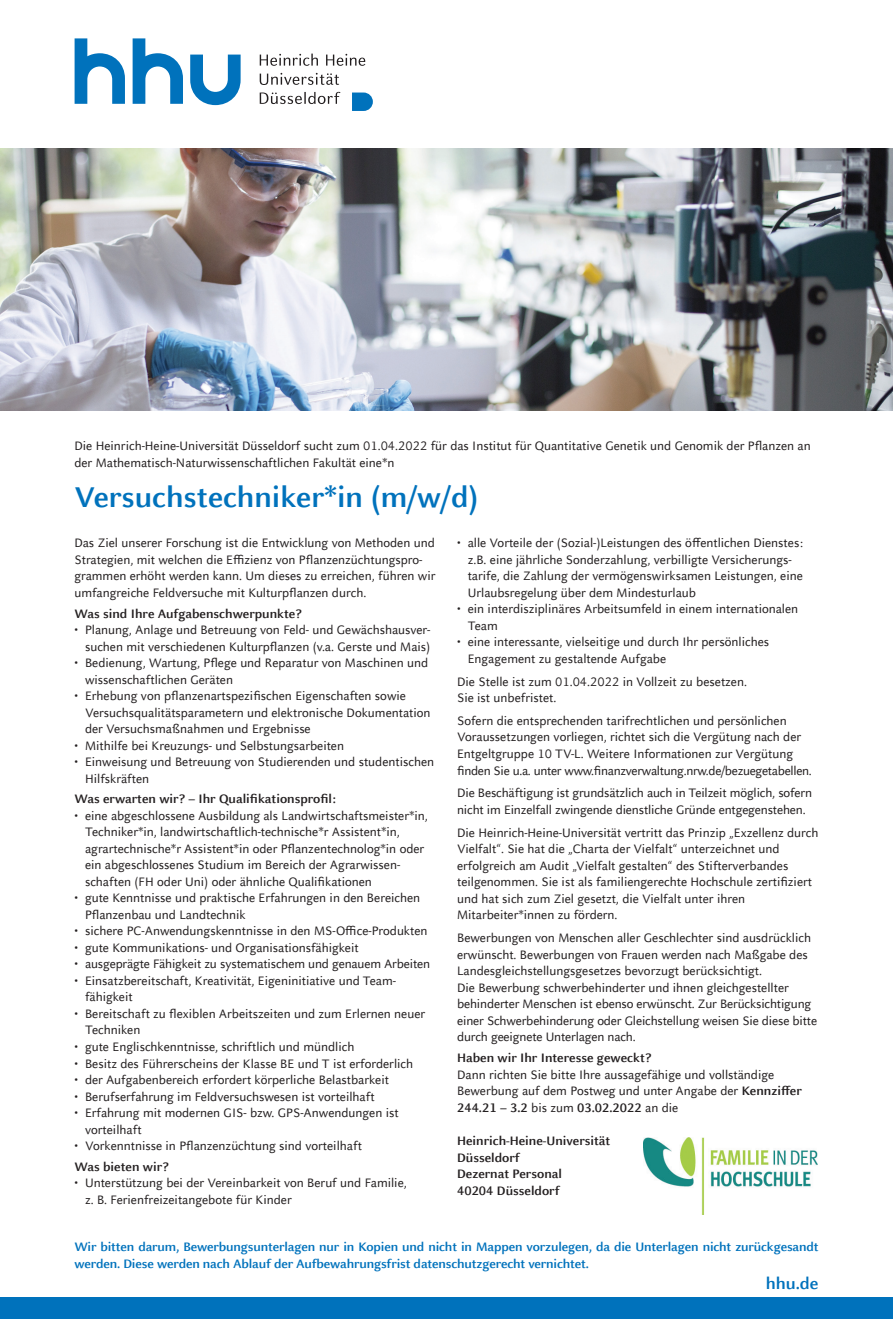
<style>
.page{position:relative;width:893px;height:1319px;background:#fff}
.page>*{position:absolute;margin:0;border:0;box-sizing:border-box;transform-origin:0 0}
.t1{font:700 31.5px "Celeste Sans Offc";color:#0072bc}
.t2{font:700 18px "Celeste Sans Offc";color:#0072bc}
.t3{font:13.5px/16.5px "Celeste Sans Offc";color:#231f20}
.t4{font:700 13.5px/16.5px "Celeste Sans Offc";letter-spacing:-.01em;color:#0072bc}
.t5{font:700 13.5px/16.5px "Celeste Sans Offc";color:#231f20}
.s1{font-weight:700}
</style>
<div class="page">
<svg style="left:190px;top:55px;width:51px;height:50px"></svg>
<svg style="left:75px;top:38px;width:50px;height:66px"></svg>
<svg style="left:133px;top:38px;width:50px;height:66px"></svg>
<svg style="left:260px;top:92px;width:80px;height:12px"></svg>
<svg style="left:260px;top:73px;width:79px;height:12px"></svg>
<svg style="left:260px;top:54px;width:105px;height:12px"></svg>
<svg style="left:352px;top:92px;width:21px;height:19px"></svg>
<div style="left:0;top:1297px;width:893px;height:21px;background:#0072bc"></div>
<img style="left:643px;top:1137px;width:174px;height:76px">
<img style="left:0;top:149px;width:893px;height:261px">
<p class="t3" style="left:74px;top:438px;width:738px">Die Heinrich-Heine-Universität Düsseldorf sucht zum 01.04.2022 für das Institut für Quantitative Genetik und Genomik der Pflanzen an der Mathematisch-Naturwissenschaftlichen Fakultät eine*n</p>
<h1 class="t1" style="left:74px;top:479px;width:405px">Versuchstechniker*in (m/w/d)</h1>
<p class="t3" style="left:74px;top:535px;width:363px">Das Ziel unserer Forschung ist die Entwicklung von Methoden und Strategien, mit welchen die Effizienz von Pflanzenzüchtungspro&shy;grammen erhöht werden kann. Um dieses zu erreichen, führen wir umfangreiche Feldversuche mit Kulturpflanzen durch.</p>
<p class="t5" style="left:74px;top:605px;width:229px">Was sind Ihre Aufgabenschwerpunkte?</p>
<p class="t3" style="left:74px;top:621px;width:358px;text-align:right">• Planung, Anlage und Betreuung von Feld- und Gewächshausver&shy;suchen mit verschiedenen Kulturpflanzen (v.a. Gerste und Mais)</p>
<p class="t3" style="left:85px;top:654px;width:345px;text-indent:-11px">• Bedienung, Wartung, Pflege und Reparatur von Maschinen und wissenschaftlichen Geräten</p>
<p class="t3" style="left:85px;top:687px;width:347px;text-indent:-11px">• Erhebung von pflanzenartspezifischen Eigenschaften sowie<br>Versuchsqualitätsparametern und elektronische Dokumentation der Versuchsmaßnahmen und Ergebnisse</p>
<p class="t3" style="left:74px;top:737px;width:271px">• Mithilfe bei Kreuzungs- und Selbstungsarbeiten</p>
<p class="t3" style="left:85px;top:753px;width:351px;text-indent:-11px">• Einweisung und Betreuung von Studierenden und studentischen<br>Hilfskräften</p>
<p class="t5" style="left:74px;top:790px;width:263px">Was erwarten wir? – Ihr Qualifikationsprofil:</p>
<p class="t3" style="left:85px;top:807px;width:344px;text-indent:-11px">• eine abgeschlossene Ausbildung als Landwirtschaftsmeister*in, Techniker*in, landwirtschaftlich-technische*r Assistent*in, agrartechnische*r Assistent*in oder Pflanzentechnolog*in oder ein abgeschlossenes Studium im Bereich der Agrarwissen&shy;schaften (FH oder Uni) oder ähnliche Qualifikationen</p>
<p class="t3" style="left:85px;top:889px;width:337px;text-indent:-11px">• gute Kenntnisse und praktische Erfahrungen in den Bereichen<br>Pflanzenbau und Landtechnik</p>
<p class="t3" style="left:74px;top:922px;width:355px">• sichere PC-Anwendungskenntnisse in den MS-Office-Produkten</p>
<p class="t3" style="left:74px;top:939px;width:286px">• gute Kommunikations- und Organisationsfähigkeit</p>
<p class="t3" style="left:74px;top:955px;width:357px">• ausgeprägte Fähigkeit zu systematischem und genauem Arbeiten</p>
<p class="t3" style="left:85px;top:972px;width:312px;text-indent:-11px">• Einsatzbereitschaft, Kreativität, Eigeninitiative und Team&shy;fähigkeit</p>
<p class="t3" style="left:85px;top:1005px;width:342px;text-indent:-11px">• Bereitschaft zu flexiblen Arbeitszeiten und zum Erlernen neuer<br>Techniken</p>
<p class="t3" style="left:74px;top:1038px;width:281px">• gute Englischkenntnisse, schriftlich und mündlich</p>
<p class="t3" style="left:74px;top:1054px;width:340px">• Besitz des Führerscheins der Klasse BE und T ist erforderlich</p>
<p class="t3" style="left:74px;top:1071px;width:316px">• der Aufgabenbereich erfordert körperliche Belastbarkeit</p>
<p class="t3" style="left:74px;top:1087px;width:302px">• Berufserfahrung im Feldversuchswesen ist vorteilhaft</p>
<p class="t3" style="left:85px;top:1104px;width:315px;text-indent:-11px">• Erfahrung mit modernen GIS- bzw. GPS-Anwendungen ist vorteilhaft</p>
<p class="t3" style="left:74px;top:1137px;width:289px">• Vorkenntnisse in Pflanzenzüchtung sind vorteilhaft</p>
<p class="t5" style="left:74px;top:1158px;width:96px">Was bieten wir?</p>
<p class="t3" style="left:85px;top:1174px;width:323px;text-indent:-11px">• Unterstützung bei der Vereinbarkeit von Beruf und Familie, z. B. Ferienfreizeitangebote für Kinder</p>
<p class="t3" style="left:468px;top:534px;width:337px;text-indent:-11px">• alle Vorteile der (Sozial-)Leistungen des öffentlichen Dienstes: z.B. eine jährliche Sonderzahlung, verbilligte Versicherungs&shy;tarife, die Zahlung der vermögenswirksamen Leistungen, eine Urlaubsregelung über dem Mindesturlaub</p>
<p class="t3" style="left:468px;top:600px;width:332px;text-indent:-11px">• ein interdisziplinäres Arbeitsumfeld in einem internationalen<br>Team</p>
<p class="t3" style="left:468px;top:633px;width:303px;text-indent:-11px">• eine interessante, vielseitige und durch Ihr persönliches<br>Engagement zu gestaltende Aufgabe</p>
<p class="t3" style="left:457px;top:673px;width:291px">Die Stelle ist zum 01.04.2022 in Vollzeit zu besetzen.<br>Sie ist unbefristet.</p>
<p class="t3" style="left:457px;top:712px;width:356px">Sofern die entsprechenden tarifrechtlichen und persönlichen Voraussetzungen vorliegen, richtet sich die Vergütung nach der Entgeltgruppe 10 TV-L. Weitere Informationen zur Vergütung finden Sie u.a. unter www.finanzverwaltung.nrw.de/bezuegetabellen.</p>
<p class="t3" style="left:457px;top:785px;width:356px">Die Beschäftigung ist grundsätzlich auch in Teilzeit möglich, sofern nicht im Einzelfall zwingende dienstliche Gründe entgegenstehen.</p>
<p class="t3" style="left:457px;top:824px;width:363px">Die Heinrich-Heine-Universität vertritt das Prinzip „Exzellenz durch Vielfalt“. Sie hat die „Charta der Vielfalt“ unterzeichnet und erfolgreich am Audit „Vielfalt gestalten“ des Stifterverbandes teilgenommen. Sie ist als familiengerechte Hochschule zertifiziert und hat sich zum Ziel gesetzt, die Vielfalt unter ihren Mitarbeiter*innen zu fördern.</p>
<p class="t3" style="left:457px;top:929px;width:362px">Bewerbungen von Menschen aller Geschlechter sind ausdrücklich erwünscht. Bewerbungen von Frauen werden nach Maßgabe des Landesgleichstellungsgesetzes bevorzugt berücksichtigt.<br>Die Bewerbung schwerbehinderter und ihnen gleichgestellter behinderter Menschen ist ebenso erwünscht. Zur Berücksichtigung einer Schwerbehinderung oder Gleichstellung weisen Sie diese bitte durch geeignete Unterlagen nach.</p>
<p class="t5" style="left:457px;top:1049px;width:196px">Haben wir Ihr Interesse geweckt?</p>
<p class="t3" style="left:457px;top:1065px;width:346px">Dann richten Sie bitte Ihre aussagefähige und vollständige<br>Bewerbung auf dem Postweg und unter Angabe der <span class="s1">Kennziffer<br>244.21 – 3.2</span> bis zum <span class="s1">03.02.2022</span> an die</p>
<p class="t5" style="left:457px;top:1132px;width:155px">Heinrich-Heine-Universität<br>Düsseldorf<br>Dezernat Personal<br>40204 Düsseldorf</p>
<p class="t4" style="left:74px;top:1238px;width:746px">Wir bitten darum, Bewerbungsunterlagen nur in Kopien und nicht in Mappen vorzulegen, da die Unterlagen nicht zurückgesandt werden. Diese werden nach Ablauf der Aufbewahrungsfrist datenschutzgerecht vernichtet.</p>
<h2 class="t2" style="left:766px;top:1273px;width:54px">hhu.de</h2>
</div>
